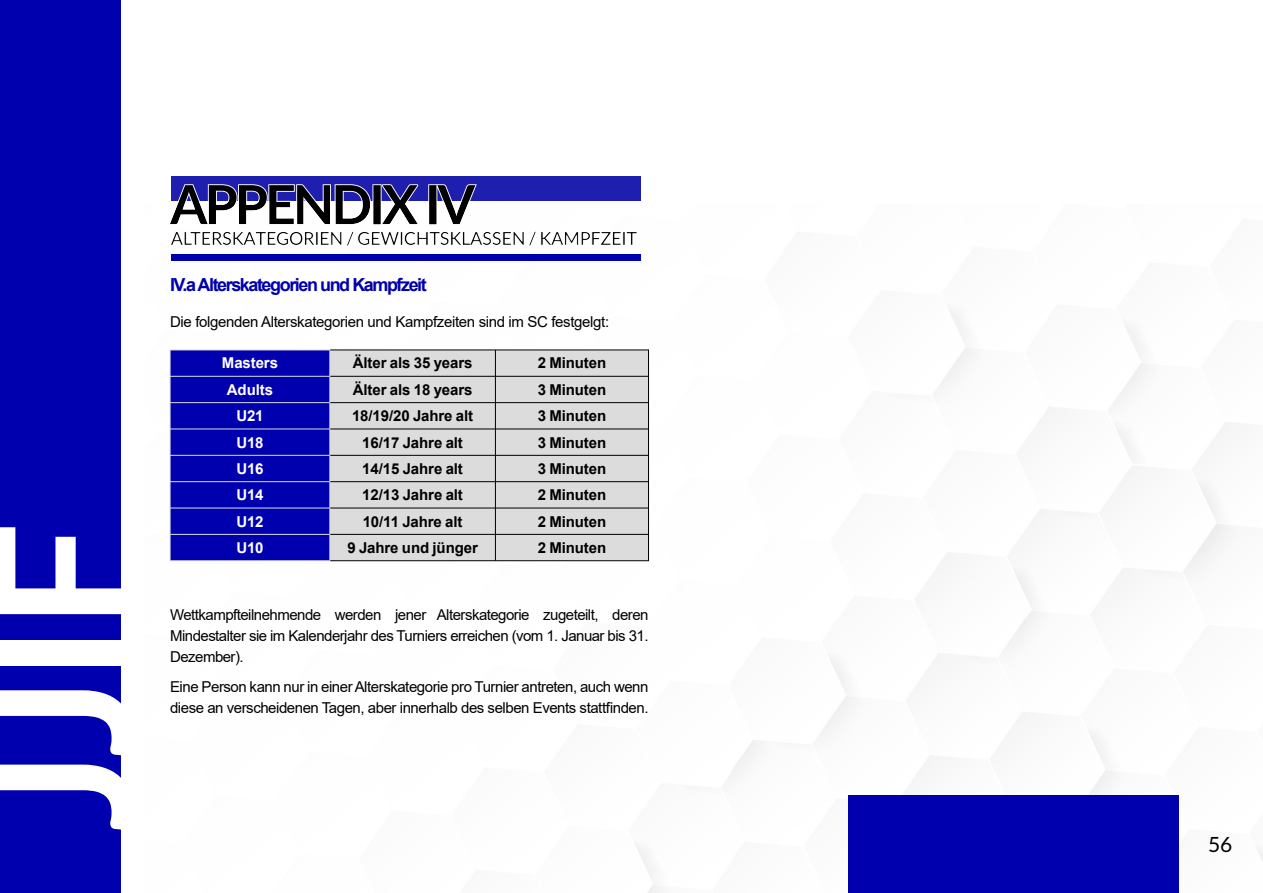
<style>
.page{position:relative;width:1263px;height:893px;background:#fff}
.page>*{position:absolute;margin:0;border:0;box-sizing:border-box;transform-origin:0 0}
.t1{font:700 187.5px "Lato";color:#fff}
.t2{font:700 54px "Lato";letter-spacing:-.06em;color:#000}
.t3{font:21px "Lato";color:#000}
.t4{font:18px "Lato";letter-spacing:-.01em;color:#000}
.t5{font:700 18px "Arial";letter-spacing:-.08em;color:#0000af}
.t6{font:15px/21px "Arial";letter-spacing:-.03em;color:#000;text-align:justify}
.t7{font:700 15px "Arial";letter-spacing:-.005em;color:#000}
.t8{font:700 15px "Arial";letter-spacing:-.005em;color:#fff}
</style>
<div class="page">
<img style="left:120px;top:0;width:1143px;height:893px">
<div style="left:0;top:0;width:120px;height:893px;background:#0100af"></div>
<div style="left:171px;top:176px;width:470px;height:25px;background:#1e1eaf"></div>
<div style="left:171px;top:254px;width:470px;height:7px;background:#0000af"></div>
<svg style="left:168px;top:184px;width:309px;height:41px"></svg>
<svg style="left:170px;top:231px;width:468px;height:15px"></svg>
<div style="left:848px;top:795px;width:330px;height:98px;background:#0000af"></div>
<div style="left:170px;top:350px;width:160px;height:211px;background:#0000af"></div>
<div style="left:330px;top:351px;width:318px;height:209px;background:#dcdcdc"></div>
<hr style="left:648px;top:350px;width:1px;height:211px;background:#000">
<hr style="left:495px;top:350px;width:1px;height:211px;background:#000">
<hr style="left:170px;top:350px;width:1px;height:211px;background:#dcdcdc">
<hr style="left:329px;top:350px;width:1px;height:211px;background:#dcdcdc">
<hr style="left:330px;top:350px;width:318px;height:1px;background:#000">
<hr style="left:330px;top:376px;width:318px;height:1px;background:#000">
<hr style="left:330px;top:402px;width:318px;height:1px;background:#000">
<hr style="left:330px;top:429px;width:318px;height:1px;background:#000">
<hr style="left:330px;top:455px;width:318px;height:1px;background:#000">
<hr style="left:330px;top:481px;width:318px;height:1px;background:#000">
<hr style="left:330px;top:508px;width:318px;height:1px;background:#000">
<hr style="left:330px;top:534px;width:318px;height:1px;background:#000">
<hr style="left:330px;top:560px;width:318px;height:1px;background:#000">
<hr style="left:170px;top:350px;width:160px;height:1px;background:#dcdcdc">
<hr style="left:170px;top:376px;width:160px;height:1px;background:#dcdcdc">
<hr style="left:170px;top:402px;width:160px;height:1px;background:#dcdcdc">
<hr style="left:170px;top:429px;width:160px;height:1px;background:#dcdcdc">
<hr style="left:170px;top:455px;width:160px;height:1px;background:#dcdcdc">
<hr style="left:170px;top:481px;width:160px;height:1px;background:#dcdcdc">
<hr style="left:170px;top:508px;width:160px;height:1px;background:#dcdcdc">
<hr style="left:170px;top:534px;width:160px;height:1px;background:#dcdcdc">
<hr style="left:170px;top:560px;width:160px;height:1px;background:#dcdcdc">
<h1 class="t1" style="left:-20px;top:832px;width:312px;rotate:-90deg">JJIF</h1>
<h2 class="t2" style="left:170px;top:181px;width:307px">APPENDIX IV</h2>
<p class="t4" style="left:171px;top:230px;width:468px">ALTERSKATEGORIEN / GEWICHTSKLASSEN / KAMPFZEIT</p>
<p class="t5" style="left:170px;top:278px;width:258px">IV.a Alterskategorien und Kampfzeit</p>
<p class="t6" style="left:170px;top:313px;width:441px">Die folgenden Alterskategorien und Kampfzeiten sind im SC festgelgt:</p>
<p class="t8" style="left:222px;top:358px;width:58px">Masters</p>
<p class="t7" style="left:353px;top:358px;width:121px">Älter als 35 years</p>
<p class="t7" style="left:538px;top:358px;width:70px">2 Minuten</p>
<p class="t8" style="left:227px;top:384px;width:48px">Adults</p>
<p class="t7" style="left:353px;top:384px;width:121px">Älter als 18 years</p>
<p class="t7" style="left:538px;top:384px;width:70px">3 Minuten</p>
<p class="t8" style="left:236px;top:410px;width:29px">U21</p>
<p class="t7" style="left:352px;top:410px;width:123px">18/19/20 Jahre alt</p>
<p class="t7" style="left:538px;top:410px;width:70px">3 Minuten</p>
<p class="t8" style="left:236px;top:437px;width:29px">U18</p>
<p class="t7" style="left:362px;top:437px;width:102px">16/17 Jahre alt</p>
<p class="t7" style="left:538px;top:437px;width:70px">3 Minuten</p>
<p class="t8" style="left:236px;top:463px;width:29px">U16</p>
<p class="t7" style="left:362px;top:463px;width:102px">14/15 Jahre alt</p>
<p class="t7" style="left:538px;top:463px;width:70px">3 Minuten</p>
<p class="t8" style="left:236px;top:489px;width:29px">U14</p>
<p class="t7" style="left:362px;top:489px;width:102px">12/13 Jahre alt</p>
<p class="t7" style="left:538px;top:489px;width:70px">2 Minuten</p>
<p class="t8" style="left:236px;top:516px;width:29px">U12</p>
<p class="t7" style="left:363px;top:516px;width:101px">10/11 Jahre alt</p>
<p class="t7" style="left:538px;top:516px;width:70px">2 Minuten</p>
<p class="t8" style="left:236px;top:542px;width:29px">U10</p>
<p class="t7" style="left:347px;top:542px;width:132px">9 Jahre und jünger</p>
<p class="t7" style="left:538px;top:542px;width:70px">2 Minuten</p>
<p class="t6" style="left:170px;top:605px;width:480px">Wettkampfteilnehmende werden jener Alterskategorie zugeteilt, deren Mindestalter sie im Kalenderjahr des Turniers erreichen (vom 1. Januar bis 31.<br>Dezember).</p>
<p class="t6" style="left:170px;top:677px;width:480px">Eine Person kann nur in einer Alterskategorie pro Turnier antreten, auch wenn diese an verscheidenen Tagen, aber innerhalb des selben Events stattfinden.</p>
<h3 class="t3" style="left:1208px;top:836px;width:26px">56</h3>
</div>
